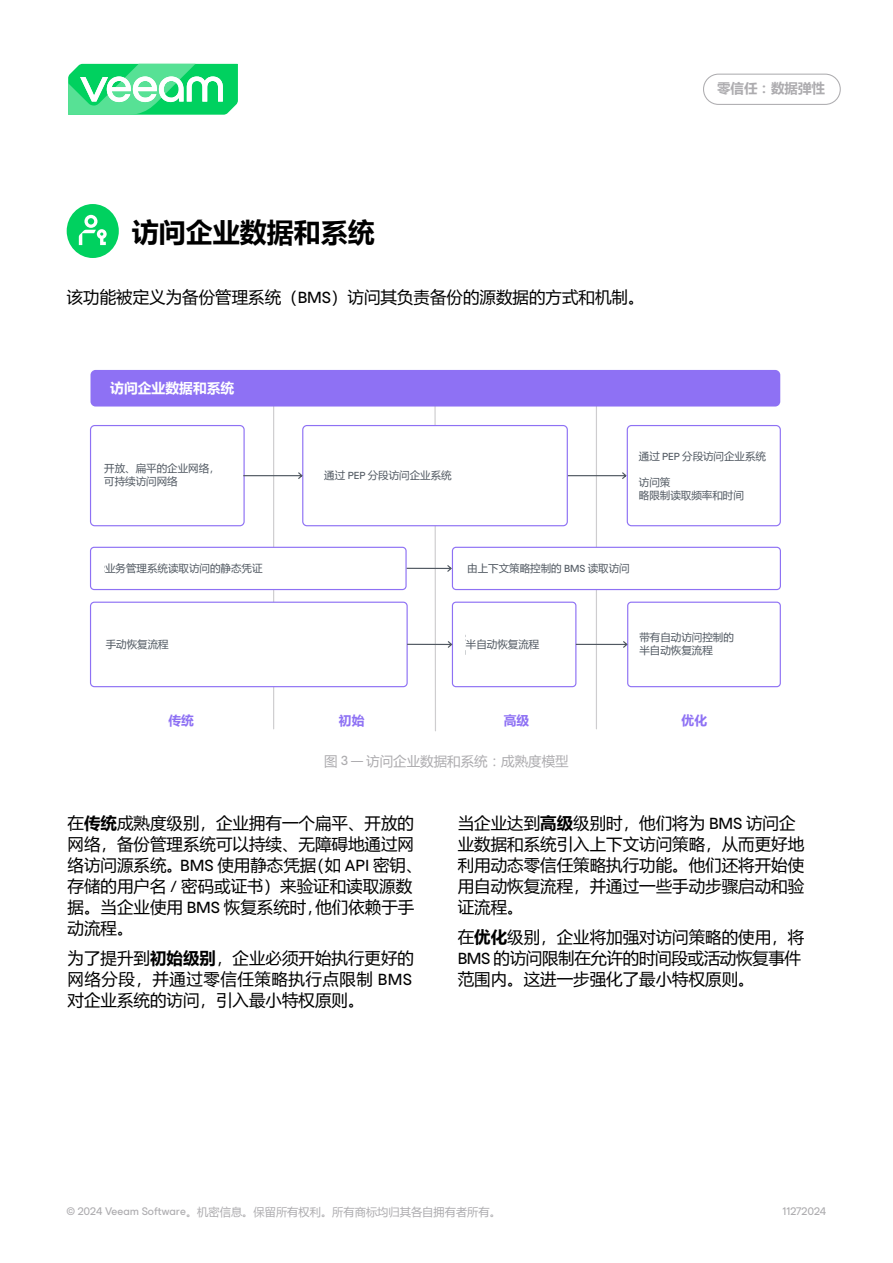
<style>
.page{position:relative;width:893px;height:1263px;background:#fff}
.page>*{position:absolute;margin:0;border:0;box-sizing:border-box;transform-origin:0 0}
.t1{font:700 27px "Microsoft Ya Hei";color:#000}
.t2{font:16.5px/21px "Microsoft Ya Hei";color:#000}
.t3{font:700 13.8px "Microsoft Ya Hei";color:#fff}
.t4{font:13.5px "Microsoft Ya Hei";color:#adacaf}
.t5{font:700 13.5px "Microsoft Ya Hei";color:#adacaf}
.t6{font:700 12.75px "Microsoft Ya Hei";color:#8e71f4}
.t7{font:11.25px "Microsoft Ya Hei";color:#adacaf}
.t8{font:11.25px "ES Build Neutral";color:#adacaf}
.t9{font:10.5px/13.2px "Microsoft Ya Hei";color:#505861}
.s1{font-family:"ES Build Neutral"}
.s2{font-weight:700}
</style>
<div class="page">
<div style="left:703px;top:74px;width:138px;height:31px;border:1px solid #adacaf;border-radius:15px"></div>
<svg style="left:68px;top:63px;width:170px;height:52px"></svg>
<div style="left:67px;top:204px;width:52px;height:54px;background:#00d15f;border-radius:50%"></div>
<hr style="left:596px;top:405px;width:1px;height:324px;background:#cecdcf">
<svg style="left:568px;top:472px;width:59px;height:7px"></svg>
<hr style="left:273px;top:405px;width:1px;height:324px;background:#cecdcf">
<div style="left:90px;top:602px;width:318px;height:85px;background:#fff;border:1px solid #8e71f4;border-radius:4px"></div>
<div style="left:627px;top:602px;width:154px;height:85px;background:#fff;border:1px solid #8e71f4;border-radius:4px"></div>
<div style="left:452px;top:602px;width:124px;height:85px;background:#fff;border:1px solid #8e71f4;border-radius:4px"></div>
<div style="left:627px;top:425px;width:154px;height:101px;background:#fff;border:1px solid #8e71f4;border-radius:4px"></div>
<div style="left:90px;top:425px;width:155px;height:101px;background:#fff;border:1px solid #8e71f4;border-radius:4px"></div>
<div style="left:452px;top:547px;width:329px;height:43px;background:#fff;border:1px solid #8e71f4;border-radius:4px"></div>
<hr style="left:434px;top:396px;width:2px;height:335px;background:#cecdcf">
<div style="left:302px;top:425px;width:266px;height:101px;background:#fff;border:1px solid #8e71f4;border-radius:4px"></div>
<div style="left:90px;top:547px;width:317px;height:43px;background:#fff;border:1px solid #8e71f4;border-radius:4px"></div>
<div style="left:91px;top:370px;width:689px;height:36px;background:#8e71f4;border-radius:5px"></div>
<svg style="left:407px;top:565px;width:45px;height:7px"></svg>
<svg style="left:407px;top:641px;width:45px;height:7px"></svg>
<svg style="left:243px;top:472px;width:60px;height:7px"></svg>
<svg style="left:576px;top:641px;width:52px;height:7px"></svg>
<svg style="left:79px;top:215px;width:28px;height:30px"></svg>
<h1 class="t1" style="left:132px;top:213px;width:245px">访问企业数据和系统</h1>
<p class="t2" style="left:67px;top:286px;width:579px">该功能被定义为备份管理系统（<span class="s1">BMS</span>）访问其负责备份的源数据的方式和机制。</p>
<p class="t3" style="left:110px;top:378px;width:126px">访问企业数据和系统</p>
<p class="t5" style="left:717px;top:79px;width:109px">零信任：数据弹性</p>
<p class="t9" style="left:104px;top:462px;width:117px">开放、扁平的企业网络，可持续访问网络</p>
<p class="t9" style="left:324px;top:468px;width:129px">通过 <span class="s1">PEP</span> 分段访问企业系统</p>
<p class="t9" style="left:639px;top:449px;width:129px">通过 <span class="s1">PEP</span> 分段访问企业系统</p>
<p class="t9" style="left:639px;top:475px;width:106px">访问策<br>略限制读取频率和时间</p>
<p class="t9" style="left:105px;top:561px;width:159px">业务管理系统读取访问的静态凭证</p>
<p class="t9" style="left:467px;top:561px;width:164px">由上下文策略控制的 <span class="s1">BMS</span> 读取访问</p>
<p class="t9" style="left:106px;top:637px;width:64px">手动恢复流程</p>
<p class="t9" style="left:466px;top:637px;width:75px">半自动恢复流程</p>
<p class="t9" style="left:639px;top:630px;width:96px">带有自动访问控制的半自动恢复流程</p>
<p class="t6" style="left:168px;top:711px;width:27px">传统</p>
<p class="t6" style="left:339px;top:711px;width:27px">初始</p>
<p class="t6" style="left:504px;top:711px;width:27px">高级</p>
<p class="t6" style="left:682px;top:711px;width:27px">优化</p>
<p class="t4" style="left:324px;top:751px;width:246px">图 <span class="s1">3 —</span> 访问企业数据和系统：成熟度模型</p>
<p class="t2" style="left:68px;top:812px;width:357px">在<span class="s2">传统</span>成熟度级别，企业拥有一个扁平、开放的网络，备份管理系统可以持续、无障碍地通过网络访问源系统。<span class="s1">BMS</span> 使用静态凭据（如 <span class="s1">API</span> 密钥、存储的用户名 <span class="s1">/</span> 密码或证书）来验证和读取源数据。当企业使用 <span class="s1">BMS</span> 恢复系统时，他们依赖于手动流程。</p>
<p class="t2" style="left:68px;top:947px;width:348px">为了提升到<span class="s2">初始级别</span>，企业必须开始执行更好的网络分段，并通过零信任策略执行点限制 <span class="s1">BMS</span>对企业系统的访问，引入最小特权原则。</p>
<p class="t2" style="left:458px;top:812px;width:348px">当企业达到<span class="s2">高级</span>级别时，他们将为 <span class="s1">BMS</span> 访问企业数据和系统引入上下文访问策略，从而更好地利用动态零信任策略执行功能。他们还将开始使用自动恢复流程，并通过一些手动步骤启动和验证流程。</p>
<p class="t2" style="left:458px;top:926px;width:348px">在<span class="s2">优化</span>级别，企业将加强对访问策略的使用，将<br><span class="s1">BMS</span> 的访问限制在允许的时间段或活动恢复事件范围内。这进一步强化了最小特权原则。</p>
<p class="t7" style="left:66px;top:1204px;width:436px"><span class="s1">© 2024 Veeam Software</span>。机密信息。保留所有权利。所有商标均归其各自拥有者所有。</p>
<p class="t8" style="left:783px;top:1202px;width:45px">11272024</p>
</div>
